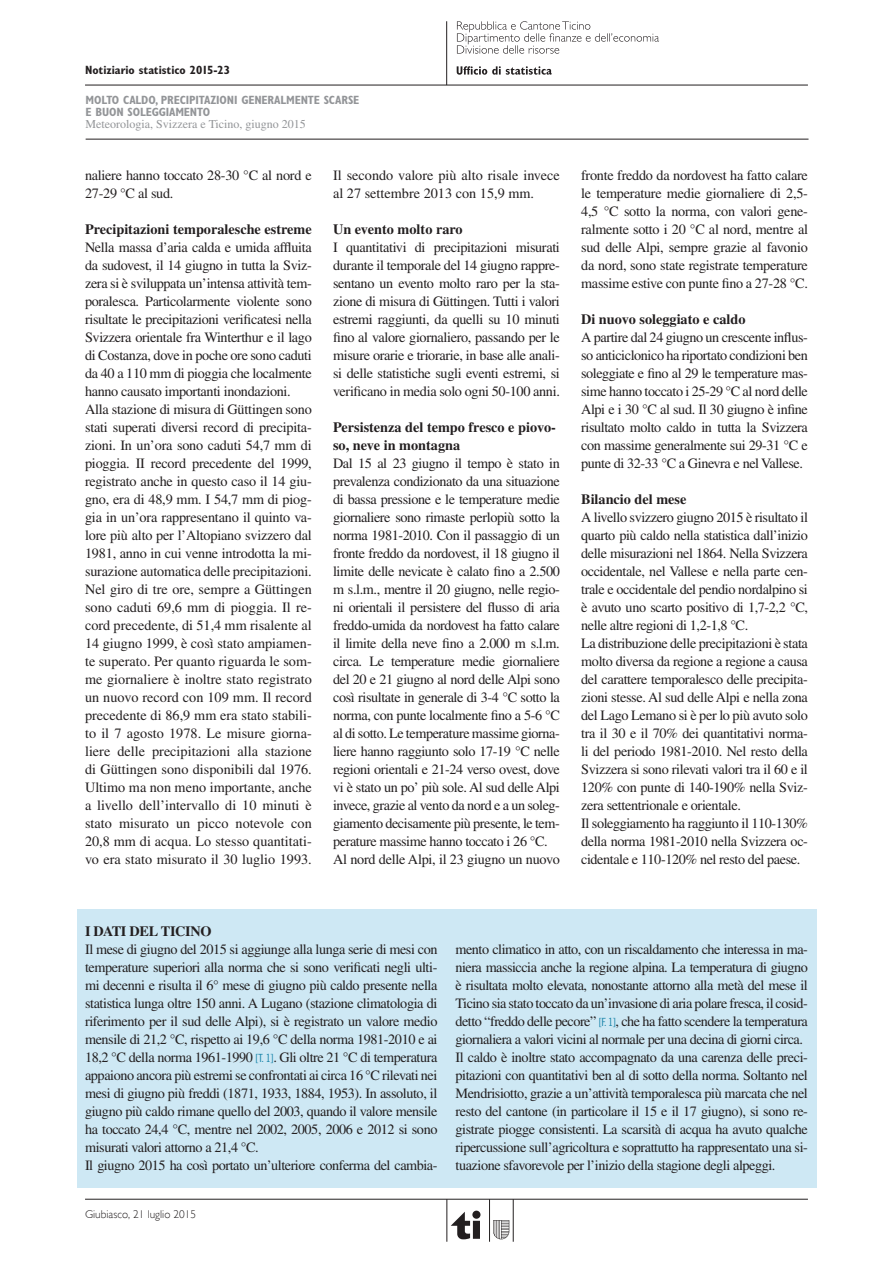
<style>
.page{position:relative;width:893px;height:1263px;background:#fff}
.page>*{position:absolute;margin:0;border:0;box-sizing:border-box;transform-origin:0 0}
.t1{font:14.25px/18px "Times LT Std";letter-spacing:-.03em;color:#231f20}
.t2{font:700 14.25px/18px "Times LT Std";color:#231f20}
.t3{font:14.25px/18px "Times LT Std";color:#231f20}
.t4{font:700 14.25px "Times LT Std";letter-spacing:-.02em;color:#231f20}
.t5{font:700 condensed 12px/12px "Gill Sans MT Std";letter-spacing:-.01em;color:#939598}
.t6{font:12px "Times LT Std";color:#939598}
.t7{font:700 condensed 12px "Gill Sans MT Std";color:#231f20}
.t8{font:300 11.25px "Gill Sans";color:#231f20}
.s1{font-family:"Trade Gothic LT Std Cn 18";font-size:11.25px;color:#1a85aa}
</style>
<div class="page">
<hr style="left:85px;top:85px;width:723px;height:1px;background:#231f20">
<hr style="left:446px;top:21px;width:1px;height:64px;background:#231f20">
<svg style="left:493px;top:1220px;width:16px;height:19px"></svg>
<div style="left:472px;top:1210px;width:8px;height:9px;background:#231f20;border-radius:50%"></div>
<svg style="left:451px;top:1212px;width:19px;height:27px"></svg>
<div style="left:473px;top:1221px;width:7px;height:18px;background:#231f20"></div>
<hr style="left:85px;top:1199px;width:723px;height:1px;background:#231f20">
<hr style="left:447px;top:1199px;width:1px;height:43px;background:#231f20">
<hr style="left:489px;top:1199px;width:1px;height:43px;background:#231f20">
<hr style="left:513px;top:1199px;width:1px;height:43px;background:#231f20">
<svg style="left:457px;top:66px;width:95px;height:9px"></svg>
<svg style="left:457px;top:21px;width:202px;height:33px"></svg>
<hr style="left:86px;top:139px;width:722px;height:1px;background:#231f20">
<div style="left:77px;top:909px;width:739px;height:279px;background:#cee8f4"></div>
<p class="t7" style="left:85px;top:63px;width:146px">NOTIZIARIO STATISTICO 2015-23</p>
<p class="t5" style="left:86px;top:94px;width:275px">MOLTO CALDO, PRECIPITAZIONI GENERALMENTE SCARSE<br>E BUON SOLEGGIAMENTO</p>
<p class="t6" style="left:86px;top:117px;width:222px">Meteorologia, Svizzera e Ticino, giugno 2015</p>
<p class="t1" style="left:85px;top:166px;width:228px">naliere hanno toccato 28-30 °C al nord e<br>27-29 °C al sud.</p>
<p class="t2" style="left:85px;top:220px;width:228px">Precipitazioni temporalesche estreme</p>
<p class="t1" style="left:85px;top:238px;width:228px">Nella massa d’aria calda e umida affluita da sudovest, il 14 giugno in tutta la Sviz&shy;zera si è sviluppata un’intensa attività tem&shy;poralesca. Particolarmente violente sono risultate le precipitazioni verificatesi nella Svizzera orientale fra Winterthur e il lago di Costanza, dove in poche ore sono caduti da 40 a 110 mm di pioggia che localmente hanno causato importanti inondazioni.<br>Alla stazione di misura di Güttingen sono stati superati diversi record di precipita&shy;zioni. In un’ora sono caduti 54,7 mm di pioggia. II record precedente del 1999, registrato anche in questo caso il 14 giu&shy;gno, era di 48,9 mm. I 54,7 mm di piog&shy;gia in un’ora rappresentano il quinto va&shy;lore più alto per l’Altopiano svizzero dal 1981, anno in cui venne introdotta la mi&shy;surazione automatica delle precipitazioni.<br>Nel giro di tre ore, sempre a Güttingen sono caduti 69,6 mm di pioggia. Il re&shy;cord precedente, di 51,4 mm risalente al 14 giugno 1999, è così stato ampiamen&shy;te superato. Per quanto riguarda le som&shy;me giornaliere è inoltre stato registrato un nuovo record con 109 mm. Il record precedente di 86,9 mm era stato stabili&shy;to il 7 agosto 1978. Le misure giorna&shy;liere delle precipitazioni alla stazione di Güttingen sono disponibili dal 1976.<br>Ultimo ma non meno importante, anche a livello dell’intervallo di 10 minuti è stato misurato un picco notevole con 20,8 mm di acqua. Lo stesso quantitati&shy;vo era stato misurato il 30 luglio 1993.</p>
<p class="t3" style="left:333px;top:166px;width:228px">Il secondo valore più alto risale invece al 27 settembre 2013 con 15,9 mm.</p>
<p class="t2" style="left:333px;top:220px;width:131px">Un evento molto raro</p>
<p class="t1" style="left:333px;top:238px;width:228px;text-align:justify">I quantitativi di precipitazioni misurati durante il temporale del 14 giugno rappre&shy;sentano un evento molto raro per la sta&shy;zione di misura di Güttingen. Tutti i valori estremi raggiunti, da quelli su 10 minuti fino al valore giornaliero, passando per le misure orarie e triorarie, in base alle anali&shy;si delle statistiche sugli eventi estremi, si verificano in media solo ogni 50-100 anni.</p>
<p class="t2" style="left:333px;top:418px;width:224px">Persistenza del tempo fresco e piovo&shy;so, neve in montagna</p>
<p class="t1" style="left:333px;top:454px;width:228px">Dal 15 al 23 giugno il tempo è stato in prevalenza condizionato da una situazione di bassa pressione e le temperature medie giornaliere sono rimaste perlopiù sotto la norma 1981-2010. Con il passaggio di un fronte freddo da nordovest, il 18 giugno il limite delle nevicate è calato fino a 2.500 m s.l.m., mentre il 20 giugno, nelle regio&shy;ni orientali il persistere del flusso di aria freddo-umida da nordovest ha fatto calare il limite della neve fino a 2.000 m s.l.m. circa. Le temperature medie giornaliere del 20 e 21 giugno al nord delle Alpi sono così risultate in generale di 3-4 °C sotto la norma, con punte localmente fino a 5-6 °C al di sotto. Le temperature massime giorna&shy;liere hanno raggiunto solo 17-19 °C nelle regioni orientali e 21-24 verso ovest, dove vi è stato un po’ più sole. Al sud delle Alpi invece, grazie al vento da nord e a un soleg&shy;giamento decisamente più presente, le tem&shy;perature massime hanno toccato i 26 °C.<br>Al nord delle Alpi, il 23 giugno un nuovo</p>
<p class="t1" style="left:581px;top:166px;width:228px;text-align:justify">fronte freddo da nordovest ha fatto calare le temperature medie giornaliere di 2,5- 4,5 °C sotto la norma, con valori gene&shy;ralmente sotto i 20 °C al nord, mentre al sud delle Alpi, sempre grazie al favonio da nord, sono state registrate temperature massime estive con punte fino a 27-28 °C.</p>
<p class="t2" style="left:581px;top:310px;width:166px">Di nuovo soleggiato e caldo</p>
<p class="t1" style="left:581px;top:328px;width:228px;text-align:justify">A partire dal 24 giugno un crescente influs&shy;so anticiclonico ha riportato condizioni ben soleggiate e fino al 29 le temperature mas&shy;sime hanno toccato i 25-29 °C al nord delle Alpi e i 30 °C al sud. Il 30 giugno è infine risultato molto caldo in tutta la Svizzera con massime generalmente sui 29-31 °C e punte di 32-33 °C a Ginevra e nel Vallese.</p>
<p class="t2" style="left:581px;top:490px;width:107px">Bilancio del mese</p>
<p class="t1" style="left:581px;top:508px;width:228px">A livello svizzero giugno 2015 è risultato il quarto più caldo nella statistica dall’inizio delle misurazioni nel 1864. Nella Svizzera occidentale, nel Vallese e nella parte cen&shy;trale e occidentale del pendio nordalpino si è avuto uno scarto positivo di 1,7-2,2 °C, nelle altre regioni di 1,2-1,8 °C.<br>La distribuzione delle precipitazioni è stata molto diversa da regione a regione a causa del carattere temporalesco delle precipita&shy;zioni stesse. Al sud delle Alpi e nella zona del Lago Lemano si è per lo più avuto solo tra il 30 e il 70% dei quantitativi norma&shy;li del periodo 1981-2010. Nel resto della Svizzera si sono rilevati valori tra il 60 e il 120% con punte di 140-190% nella Sviz&shy;zera settentrionale e orientale.<br>Il soleggiamento ha raggiunto il 110-130% della norma 1981-2010 nella Svizzera oc&shy;cidentale e 110-120% nel resto del paese.</p>
<p class="t4" style="left:85px;top:923px;width:128px">I DATI DEL TICINO</p>
<p class="t1" style="left:85px;top:940px;width:354px">Il mese di giugno del 2015 si aggiunge alla lunga serie di mesi con temperature superiori alla norma che si sono verificati negli ulti&shy;mi decenni e risulta il 6° mese di giugno più caldo presente nella statistica lunga oltre 150 anni. A Lugano (stazione climatologia di riferimento per il sud delle Alpi), si è registrato un valore medio mensile di 21,2 °C, rispetto ai 19,6 °C della norma 1981-2010 e ai 18,2 °C della norma 1961-1990 <span class="s1">[T. 1]</span>. Gli oltre 21 °C di temperatura appaiono ancora più estremi se confrontati ai circa 16 °C rilevati nei mesi di giugno più freddi (1871, 1933, 1884, 1953). In assoluto, il giugno più caldo rimane quello del 2003, quando il valore mensile ha toccato 24,4 °C, mentre nel 2002, 2005, 2006 e 2012 si sono misurati valori attorno a 21,4 °C.<br>Il giugno 2015 ha così portato un’ulteriore conferma del cambia-</p>
<p class="t1" style="left:455px;top:940px;width:354px">mento climatico in atto, con un riscaldamento che interessa in ma&shy;niera massiccia anche la regione alpina. La temperatura di giugno è risultata molto elevata, nonostante attorno alla metà del mese il Ticino sia stato toccato da un’invasione di aria polare fresca, il cosid&shy;detto “freddo delle pecore” <span class="s1">[F. 1]</span>, che ha fatto scendere la temperatura giornaliera a valori vicini al normale per una decina di giorni circa.<br>Il caldo è inoltre stato accompagnato da una carenza delle preci&shy;pitazioni con quantitativi ben al di sotto della norma. Soltanto nel Mendrisiotto, grazie a un’attività temporalesca più marcata che nel resto del cantone (in particolare il 15 e il 17 giugno), si sono re&shy;gistrate piogge consistenti. La scarsità di acqua ha avuto qualche ripercussione sull’agricoltura e soprattutto ha rappresentato una si&shy;tuazione sfavorevole per l’inizio della stagione degli alpeggi.</p>
<p class="t8" style="left:85px;top:1207px;width:113px">Giubiasco, 21 luglio 2015</p>
</div>
